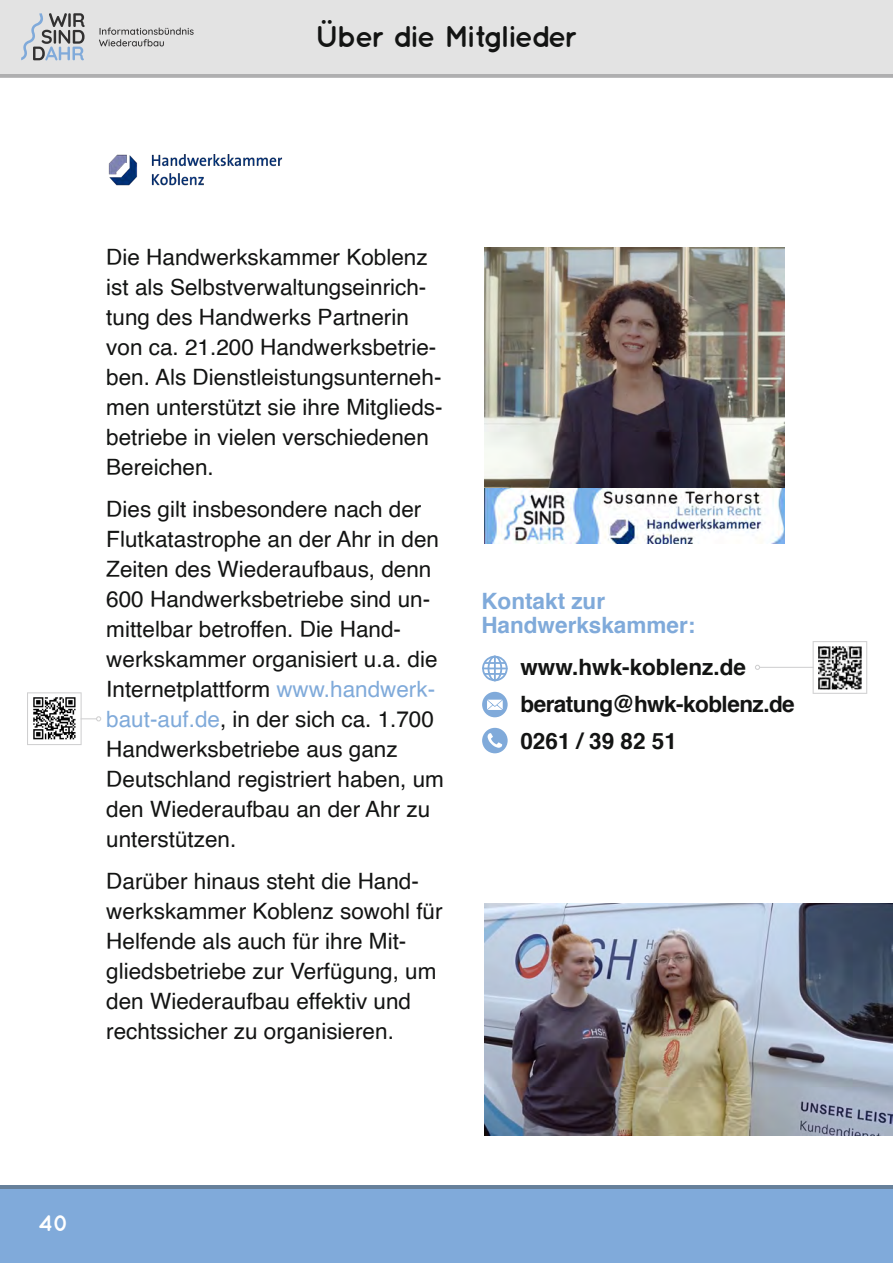
<style>
.page{position:relative;width:893px;height:1263px;background:#fff}
.page>*{position:absolute;margin:0;border:0;box-sizing:border-box;transform-origin:0 0}
.t1{font:700 30px "Quicksand";letter-spacing:-.06em;color:#131413}
.t2{font:22.5px/30px "Helvetica";color:#131413}
.t3{font:700 22.5px/37.8px "Helvetica";letter-spacing:-.025em;color:#131413}
.t4{font:700 22.5px/24.3px "Helvetica";color:#80aada}
.t5{font:700 22.5px "Helvetica";color:#131413}
.t6{font:700 22.5px "Quicksand";color:#fff}
.s1{color:#80aada}
</style>
<div class="page">
<div style="left:0;top:0;width:893px;height:74px;background:#e3e3e3"></div>
<svg style="left:99px;top:28px;width:95px;height:18px"></svg>
<svg style="left:21px;top:13px;width:64px;height:47px"></svg>
<hr style="left:0;top:1185px;width:893px;height:4px;background:#66809a">
<div style="left:0;top:1189px;width:893px;height:74px;background:#80aada"></div>
<img style="left:484px;top:903px;width:409px;height:232px">
<svg style="left:482px;top:655px;width:26px;height:26px"></svg>
<svg style="left:482px;top:728px;width:26px;height:25px"></svg>
<svg style="left:482px;top:692px;width:26px;height:25px"></svg>
<img style="left:484px;top:247px;width:301px;height:296px">
<img style="left:108px;top:154px;width:175px;height:32px">
<svg style="left:27px;top:692px;width:74px;height:53px"></svg>
<svg style="left:755px;top:665px;width:5px;height:5px"></svg>
<hr style="left:760px;top:667px;width:54px;height:1px;background:#cfcfd0">
<svg style="left:813px;top:641px;width:54px;height:53px"></svg>
<h1 class="t1" style="left:316px;top:18px;width:263px">Über die Mitglieder</h1>
<p class="t2" style="left:106px;top:243px;width:338px">Die Handwerkskammer Koblenz ist als Selbstverwaltungseinrich&shy;tung des Handwerks Partnerin von ca. 21.200 Handwerksbetrie&shy;ben. Als Dienstleistungsunterneh&shy;men unterstützt sie ihre Mitglieds&shy;betriebe in vielen verschiedenen<br>Bereichen.</p>
<p class="t2" style="left:106px;top:495px;width:339px">Dies gilt insbesondere nach der<br>Flutkatastrophe an der Ahr in den<br>Zeiten des Wiederaufbaus, denn<br>600 Handwerksbetriebe sind un&shy;mittelbar betroffen. Die Hand&shy;werkskammer organisiert u.a. die<br>Internetplattform <span class="s1">www.handwerk&shy;baut-auf.de</span>, in der sich ca. 1.700<br>Handwerksbetriebe aus ganz<br>Deutschland registriert haben, um den Wiederaufbau an der Ahr zu unterstützen.</p>
<p class="t2" style="left:106px;top:867px;width:338px">Darüber hinaus steht die Hand&shy;werkskammer Koblenz sowohl für<br>Helfende als auch für ihre Mit&shy;gliedsbetriebe zur Verfügung, um den Wiederaufbau effektiv und rechtssicher zu organisieren.</p>
<p class="t4" style="left:481px;top:590px;width:215px">Kontakt zur<br>Handwerkskammer:</p>
<p class="t3" style="left:520px;top:649px;width:276px">www.hwk-koblenz.de beratung@hwk-koblenz.de</p>
<p class="t5" style="left:520px;top:732px;width:158px">0261 / 39 82 51</p>
<p class="t6" style="left:38px;top:1209px;width:32px">40</p>
</div>
